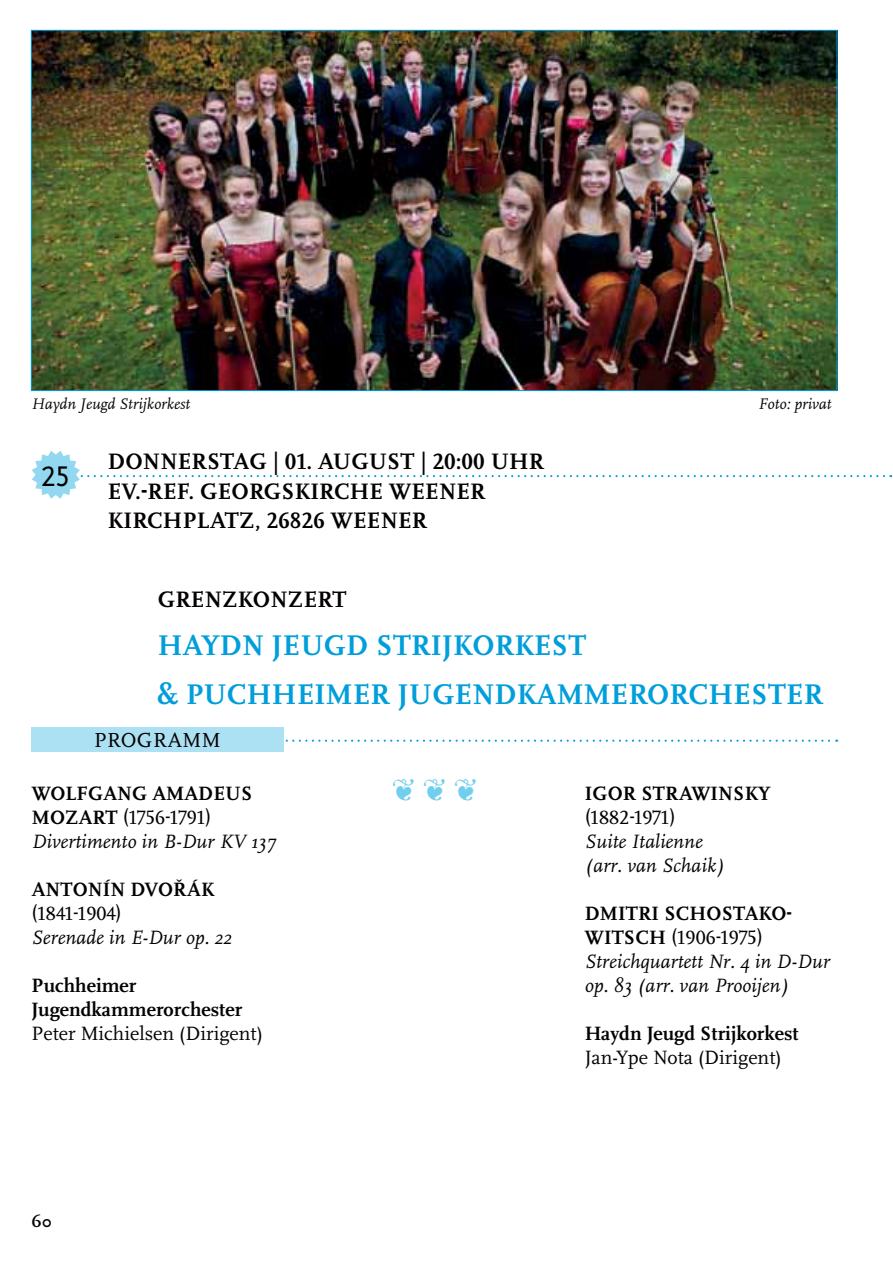
<style>
.page{position:relative;width:893px;height:1263px;background:#fff}
.page>*{position:absolute;margin:0;border:0;box-sizing:border-box;transform-origin:0 0}
.t1{font:700 29.7px/48.2px "Scala Pro";letter-spacing:.01em;color:#009eda}
.t2{font:29.7px "Zapf Dingbats ITC";color:#71cfee}
.t3{font:29.7px "Scala Sans Caps";color:#040000}
.t4{font:700 23.4px/29.7px "Scala Pro";letter-spacing:.01em;color:#040000}
.t5{font:21.15px "Scala Pro";letter-spacing:.015em;color:#040000}
.t6{font:700 20.1px/24px "Scala Pro";color:#040000}
.t7{font:italic 20.1px/24px "FF Scala";color:#040000}
.t8{font:20.1px "Scala Pro";color:#040000}
.t9{font:700 16.95px "Scala Pro";color:#040000}
.t10{font:italic 15.9px "FF Scala";color:#040000}
.s1{font-weight:400}
</style>
<div class="page">
<svg style="left:285px;top:740px;width:552px;height:2px"></svg>
<div style="left:31px;top:728px;width:253px;height:24px;background:#ace0f3"></div>
<img style="left:33px;top:32px;width:802px;height:357px">
<svg style="left:32px;top:451px;width:859px;height:48px"></svg>
<p class="t10" style="left:32px;top:396px;width:160px">Haydn Jeugd Strijkorkest</p>
<p class="t10" style="left:758px;top:396px;width:74px">Foto: privat</p>
<h1 class="t3" style="left:41px;top:461px;width:31px">25</h1>
<p class="t4" style="left:108px;top:448px;width:438px">DONNERSTAG | 01. AUGUST | 20:00 UHR<br>EV.-REF. GEORGSKIRCHE WEENER<br>KIRCHPLATZ, 26826 WEENER</p>
<p class="t4" style="left:158px;top:586px;width:190px">GRENZKONZERT</p>
<h1 class="t1" style="left:158px;top:623px;width:667px">HAYDN JEUGD STRIJKORKEST<br>&amp; PUCHHEIMER JUGENDKAMMERORCHESTER</h1>
<p class="t5" style="left:94px;top:731px;width:128px">PROGRAMM</p>
<p class="t6" style="left:32px;top:782px;width:222px">WOLFGANG AMADEUS<br>MOZART <span class="s1">(1756-1791)</span></p>
<p class="t7" style="left:32px;top:830px;width:246px">Divertimento in B-Dur KV 137</p>
<p class="t6" style="left:32px;top:879px;width:184px">ANTONÍN DVOŘÁK</p>
<p class="t8" style="left:32px;top:904px;width:92px">(1841-1904)</p>
<p class="t7" style="left:32px;top:927px;width:202px">Serenade in E-Dur op. 22</p>
<p class="t6" style="left:32px;top:975px;width:212px">Puchheimer<br>Jugendkammerorchester</p>
<p class="t8" style="left:32px;top:1025px;width:233px">Peter Michielsen (Dirigent)</p>
<p class="t9" style="left:31px;top:1214px;width:22px">60</p>
<h1 class="t2" style="left:392px;top:776px;width:86px">◆◆◆</h1>
<p class="t6" style="left:585px;top:782px;width:187px">IGOR STRAWINSKY</p>
<p class="t8" style="left:585px;top:808px;width:92px">(1882-1971)</p>
<p class="t7" style="left:585px;top:830px;width:141px">Suite Italienne (arr. van Schaik)</p>
<p class="t6" style="left:585px;top:903px;width:209px">DMITRI SCHOSTAKO-<br>WITSCH <span class="s1">(1906-1975)</span></p>
<p class="t7" style="left:585px;top:951px;width:246px">Streichquartett Nr. 4 in D-Dur op. 83 (arr. van Prooijen)</p>
<p class="t6" style="left:585px;top:1023px;width:215px">Haydn Jeugd Strijkorkest</p>
<p class="t8" style="left:585px;top:1049px;width:198px">Jan-Ype Nota (Dirigent)</p>
</div>
